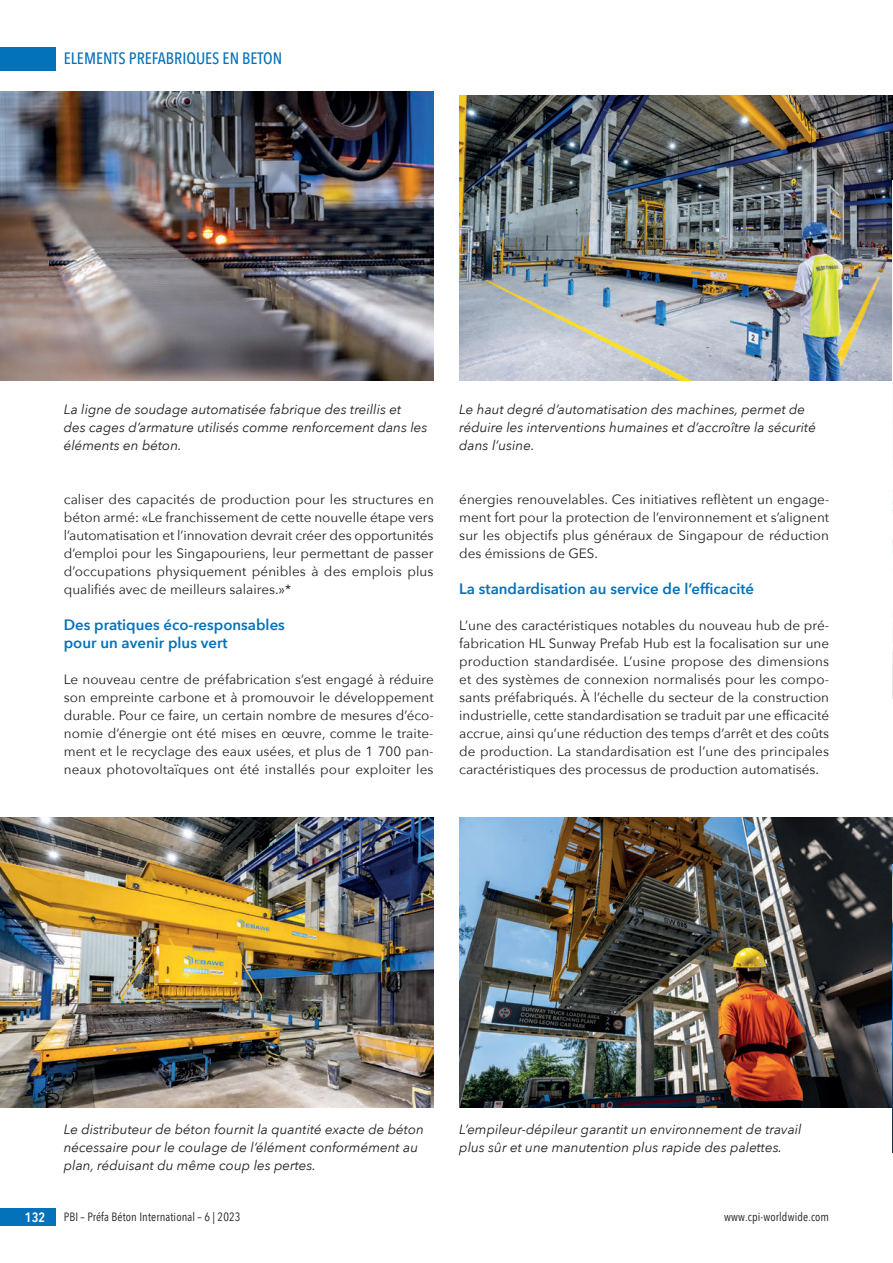
<style>
.page{position:relative;width:893px;height:1263px;background:#fff}
.page>*{position:absolute;margin:0;border:0;box-sizing:border-box;transform-origin:0 0}
.t1{font:500 16.5px "Avenir Next Condensed";color:#0372bb}
.t2{font:600 15px/18px "Avenir Next";color:#0372bb}
.t3{font:13.5px/18px "Avenir Next";color:#231f20;text-align:justify}
.t4{font:italic 13.5px/18px "Avenir Next";color:#231f20}
.t5{font:600 13.5px "Avenir Next Condensed";color:#fff}
.t6{font:12px "Avenir Next Condensed";letter-spacing:.01em;color:#231f20}
</style>
<div class="page">
<div style="left:0;top:47px;width:55px;height:23px;background:#0372bb"></div>
<div style="left:0;top:1208px;width:55px;height:18px;background:#0372bb"></div>
<img style="left:0;top:818px;width:434px;height:289px">
<img style="left:459px;top:818px;width:433px;height:289px">
<img style="left:0;top:91px;width:434px;height:290px">
<img style="left:459px;top:96px;width:433px;height:285px">
<img style="left:892px;top:500px;width:1px;height:199px">
<img style="left:892px;top:864px;width:1px;height:288px">
<p class="t1" style="left:64px;top:49px;width:220px">ELEMENTS PREFABRIQUES EN BETON</p>
<p class="t4" style="left:64px;top:400px;width:365px">La ligne de soudage automatisée fabrique des treillis et<br>des cages d’armature utilisés comme renforcement dans les éléments en béton.</p>
<p class="t4" style="left:459px;top:400px;width:358px">Le haut degré d’automatisation des machines, permet de réduire les interventions humaines et d’accroître la sécurité dans l’usine.</p>
<p class="t3" style="left:64px;top:490px;width:372px">caliser des capacités de production pour les structures en béton armé: «Le franchissement de cette nouvelle étape vers l’automatisation et l’innovation devrait créer des opportunités d’emploi pour les Singapouriens, leur permettant de passer d’occupations physiquement pénibles à des emplois plus qualifiés avec de meilleurs salaires.»*</p>
<p class="t2" style="left:64px;top:615px;width:223px">Des pratiques éco-responsables pour un avenir plus vert</p>
<p class="t3" style="left:64px;top:670px;width:372px">Le nouveau centre de préfabrication s’est engagé à réduire son empreinte carbone et à promouvoir le développement durable. Pour ce faire, un certain nombre de mesures d’éco&shy;nomie d’énergie ont été mises en œuvre, comme le traite&shy;ment et le recyclage des eaux usées, et plus de 1 700 pan&shy;neaux photovoltaïques ont été installés pour exploiter les</p>
<p class="t3" style="left:459px;top:490px;width:372px">énergies renouvelables. Ces initiatives reflètent un engage&shy;ment fort pour la protection de l’environnement et s’alignent sur les objectifs plus généraux de Singapour de réduction des émissions de GES.</p>
<p class="t2" style="left:459px;top:579px;width:296px">La standardisation au service de l’efficacité</p>
<p class="t3" style="left:459px;top:616px;width:371px">L’une des caractéristiques notables du nouveau hub de pré&shy;fabrication HL Sunway Prefab Hub est la focalisation sur une production standardisée. L’usine propose des dimensions et des systèmes de connexion normalisés pour les compo&shy;sants préfabriqués. À l’échelle du secteur de la construction industrielle, cette standardisation se traduit par une efficacité accrue, ainsi qu’une réduction des temps d’arrêt et des coûts de production. La standardisation est l’une des principales caractéristiques des processus de production automatisés.</p>
<p class="t4" style="left:64px;top:1120px;width:362px">Le distributeur de béton fournit la quantité exacte de béton nécessaire pour le coulage de l’élément conformément au plan, réduisant du même coup les pertes.</p>
<p class="t4" style="left:459px;top:1120px;width:344px">L’empileur-dépileur garantit un environnement de travail plus sûr et une manutention plus rapide des palettes.</p>
<p class="t5" style="left:25px;top:1206px;width:22px">132</p>
<p class="t6" style="left:64px;top:1207px;width:178px">PBI – Préfa Béton International – 6 | 2023</p>
<p class="t6" style="left:724px;top:1207px;width:107px">www.cpi-worldwide.com</p>
</div>
